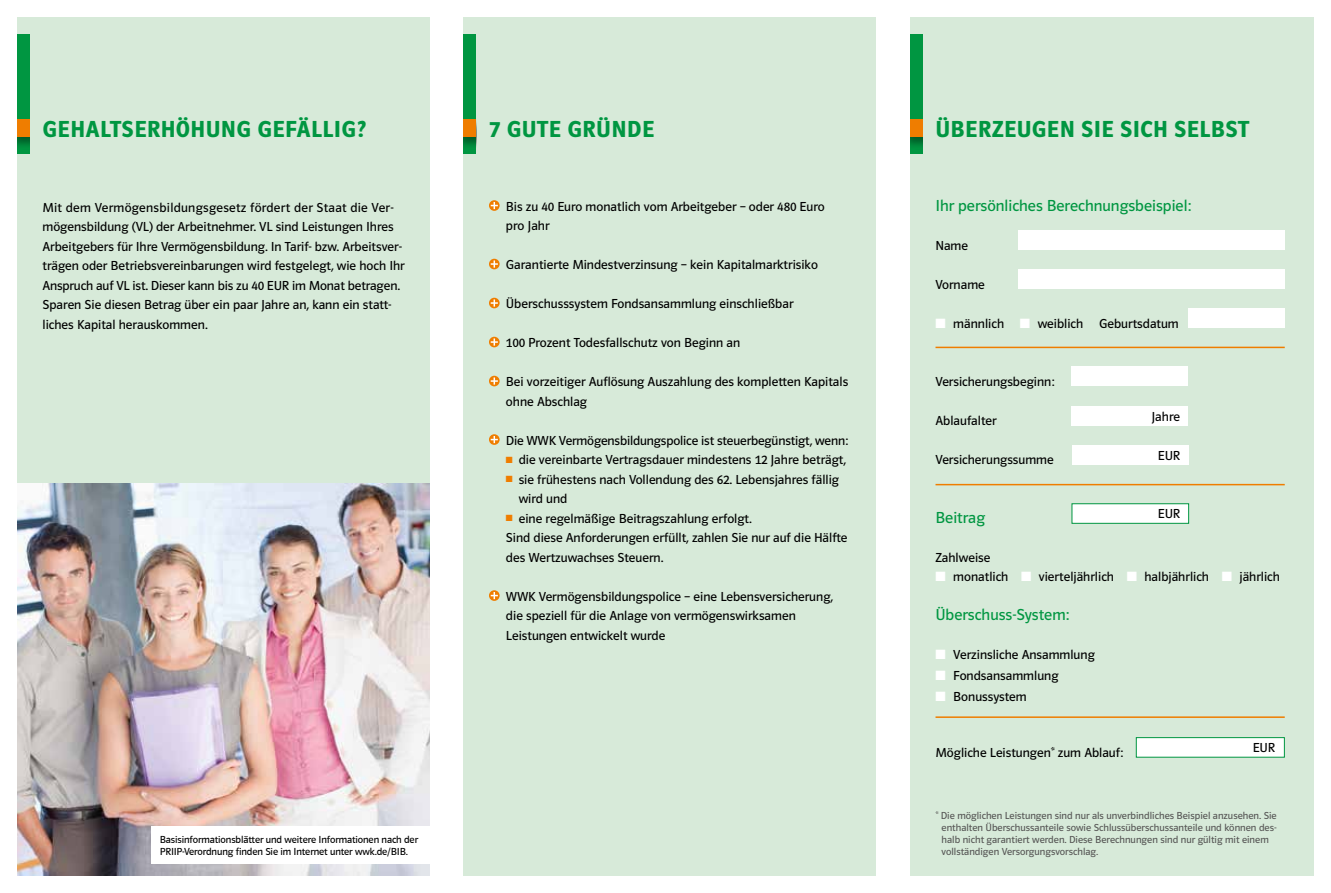
<style>
.page{position:relative;width:1331px;height:893px;background:#fff}
.page>*{position:absolute;margin:0;border:0;box-sizing:border-box;transform-origin:0 0}
.t1{font:600 24px "Polo 22";letter-spacing:.02em;color:#009641}
.t2{font:16.5px "Polo 22 Buch";color:#009641}
.t3{font:13.5px/19.5px "Polo 22 Buch";color:#000}
.t4{font:10.5px/12px "Polo 22 Buch";color:#575756}
.t5{font:10.5px/12px "Polo 22 RV Buch";letter-spacing:-.01em;color:#000}
.s1{color:#ef7d00}
.s2{color:#fff}
</style>
<div class="page">
<div style="left:463px;top:17px;width:413px;height:859px;background:#d7ead9"></div>
<div style="left:17px;top:17px;width:412px;height:859px;background:#d7ead9"></div>
<div style="left:17px;top:34px;width:13px;height:119px;background:#009641"></div>
<div style="left:17px;top:118px;width:13px;height:31px;background:#000;opacity:.4"></div>
<div style="left:17px;top:119px;width:13px;height:17px;background:#ef7d00"></div>
<div style="left:463px;top:34px;width:13px;height:119px;background:#009641"></div>
<div style="left:463px;top:118px;width:13px;height:31px;background:#000;opacity:.4"></div>
<div style="left:463px;top:119px;width:13px;height:17px;background:#ef7d00"></div>
<div style="left:910px;top:17px;width:404px;height:859px;background:#d7ead9"></div>
<div style="left:910px;top:34px;width:13px;height:119px;background:#009641"></div>
<div style="left:910px;top:118px;width:13px;height:31px;background:#000;opacity:.4"></div>
<div style="left:910px;top:119px;width:13px;height:17px;background:#ef7d00"></div>
<img style="left:17px;top:484px;width:412px;height:392px">
<svg style="left:489px;top:200px;width:11px;height:11px"></svg>
<svg style="left:491px;top:202px;width:7px;height:7px"></svg>
<svg style="left:489px;top:259px;width:11px;height:10px"></svg>
<svg style="left:491px;top:260px;width:7px;height:8px"></svg>
<svg style="left:489px;top:298px;width:11px;height:10px"></svg>
<svg style="left:491px;top:299px;width:7px;height:8px"></svg>
<svg style="left:489px;top:337px;width:11px;height:10px"></svg>
<svg style="left:491px;top:338px;width:7px;height:8px"></svg>
<svg style="left:489px;top:376px;width:11px;height:10px"></svg>
<svg style="left:491px;top:377px;width:7px;height:8px"></svg>
<svg style="left:489px;top:434px;width:11px;height:11px"></svg>
<svg style="left:491px;top:436px;width:7px;height:7px"></svg>
<svg style="left:489px;top:590px;width:11px;height:11px"></svg>
<svg style="left:491px;top:592px;width:7px;height:7px"></svg>
<div style="left:1071px;top:366px;width:117px;height:20px;background:#fff"></div>
<div style="left:1072px;top:445px;width:117px;height:19px;background:#fff"></div>
<div style="left:1071px;top:503px;width:118px;height:21px;background:#fff;border:1px solid #009641"></div>
<div style="left:1136px;top:737px;width:149px;height:21px;background:#fff;border:1px solid #009641"></div>
<div style="left:1071px;top:406px;width:117px;height:19px;background:#fff"></div>
<div style="left:1019px;top:230px;width:266px;height:20px;background:#fff"></div>
<div style="left:1019px;top:269px;width:266px;height:20px;background:#fff"></div>
<div style="left:1188px;top:308px;width:97px;height:20px;background:#fff"></div>
<hr style="left:935px;top:347px;width:350px;height:1px;background:#ef7d00">
<hr style="left:935px;top:484px;width:350px;height:1px;background:#ef7d00">
<hr style="left:935px;top:716px;width:350px;height:2px;background:#ef7d00">
<div style="left:151px;top:826px;width:280px;height:37px;background:#fff"></div>
<h1 class="t1" style="left:43px;top:116px;width:325px">GEHALTSERHÖHUNG GEFÄLLIG?</h1>
<h1 class="t1" style="left:489px;top:116px;width:167px">7 GUTE GRÜNDE</h1>
<p class="t3" style="left:43px;top:198px;width:364px">Mit dem Vermögensbildungsgesetz fördert der Staat die Ver&shy;mögensbildung (VL) der Arbeitnehmer. VL sind Leistungen Ihres Arbeitgebers für Ihre Vermögensbildung. In Tarif- bzw. Arbeitsver&shy;trägen oder Betriebsvereinbarungen wird festgelegt, wie hoch Ihr Anspruch auf VL ist. Dieser kann bis zu 40 EUR im Monat betragen.<br>Sparen Sie diesen Betrag über ein paar Jahre an, kann ein statt&shy;liches Kapital herauskommen.</p>
<p class="t5" style="left:160px;top:833px;width:260px">Basisinformationsblätter und weitere Informationen nach der<br>PRIIP-Verordnung finden Sie im Internet unter wwk.de/BIB.</p>
<p class="t3" style="left:506px;top:197px;width:320px">Bis zu 40 Euro monatlich vom Arbeitgeber – oder 480 Euro pro Jahr</p>
<p class="t3" style="left:506px;top:255px;width:313px">Garantierte Mindestverzinsung – kein Kapitalmarktrisiko</p>
<p class="t3" style="left:506px;top:294px;width:289px">Überschusssystem Fondsansammlung einschließbar</p>
<p class="t3" style="left:506px;top:333px;width:236px">100 Prozent Todesfallschutz von Beginn an</p>
<p class="t3" style="left:506px;top:372px;width:344px">Bei vorzeitiger Auflösung Auszahlung des kompletten Kapitals ohne Abschlag</p>
<p class="t3" style="left:506px;top:431px;width:344px">Die WWK Vermögensbildungspolice ist steuerbegünstigt, wenn:</p>
<p class="t3" style="left:506px;top:450px;width:342px"><span class="s1">■</span> die vereinbarte Vertragsdauer mindestens 12 Jahre beträgt,</p>
<p class="t3" style="left:519px;top:470px;width:322px;text-indent:-13px"><span class="s1">■</span> sie frühestens nach Vollendung des 62. Lebensjahres fällig wird und</p>
<p class="t3" style="left:506px;top:509px;width:343px"><span class="s1">■</span> eine regelmäßige Beitragszahlung erfolgt.<br>Sind diese Anforderungen erfüllt, zahlen Sie nur auf die Hälfte des Wertzuwachses Steuern.</p>
<p class="t3" style="left:506px;top:587px;width:329px">WWK Vermögensbildungspolice – eine Lebensversicherung, die speziell für die Anlage von vermögenswirksamen<br>Leistungen entwickelt wurde</p>
<h1 class="t1" style="left:935px;top:116px;width:315px">ÜBERZEUGEN SIE SICH SELBST</h1>
<p class="t2" style="left:935px;top:197px;width:257px">Ihr persönliches Berechnungsbeispiel:</p>
<p class="t3" style="left:935px;top:236px;width:34px">Name</p>
<p class="t3" style="left:935px;top:275px;width:51px">Vorname</p>
<p class="t3" style="left:935px;top:314px;width:245px"><span class="s2">■</span> männlich <span class="s2">■</span> weiblich Geburtsdatum</p>
<p class="t3" style="left:935px;top:372px;width:121px">Versicherungsbeginn:</p>
<p class="t3" style="left:935px;top:411px;width:63px">Ablaufalter</p>
<p class="t3" style="left:1151px;top:407px;width:30px">Jahre</p>
<p class="t3" style="left:935px;top:450px;width:120px">Versicherungssumme</p>
<p class="t3" style="left:1158px;top:446px;width:24px">EUR</p>
<p class="t2" style="left:935px;top:509px;width:51px">Beitrag</p>
<p class="t3" style="left:1158px;top:504px;width:24px">EUR</p>
<p class="t3" style="left:935px;top:548px;width:56px">Zahlweise</p>
<p class="t3" style="left:935px;top:567px;width:346px"><span class="s2">■</span> monatlich <span class="s2">■</span> vierteljährlich <span class="s2">■</span> halbjährlich <span class="s2">■</span> jährlich</p>
<p class="t2" style="left:935px;top:606px;width:136px">Überschuss-System:</p>
<p class="t3" style="left:935px;top:645px;width:161px"><span class="s2">■</span> Verzinsliche Ansammlung</p>
<p class="t3" style="left:935px;top:666px;width:125px"><span class="s2">■</span> Fondsansammlung</p>
<p class="t3" style="left:935px;top:687px;width:93px"><span class="s2">■</span> Bonussystem</p>
<p class="t3" style="left:935px;top:743px;width:189px">Mögliche Leistungen* zum Ablauf:</p>
<p class="t3" style="left:1253px;top:738px;width:24px">EUR</p>
<p class="t4" style="left:941px;top:809px;width:337px;text-indent:-6px">* Die möglichen Leistungen sind nur als unverbindliches Beispiel anzusehen. Sie enthalten Überschussanteile sowie Schlussüberschussanteile und können des&shy;halb nicht garantiert werden. Diese Berechnungen sind nur gültig mit einem vollständigen Versorgungsvorschlag.</p>
</div>
